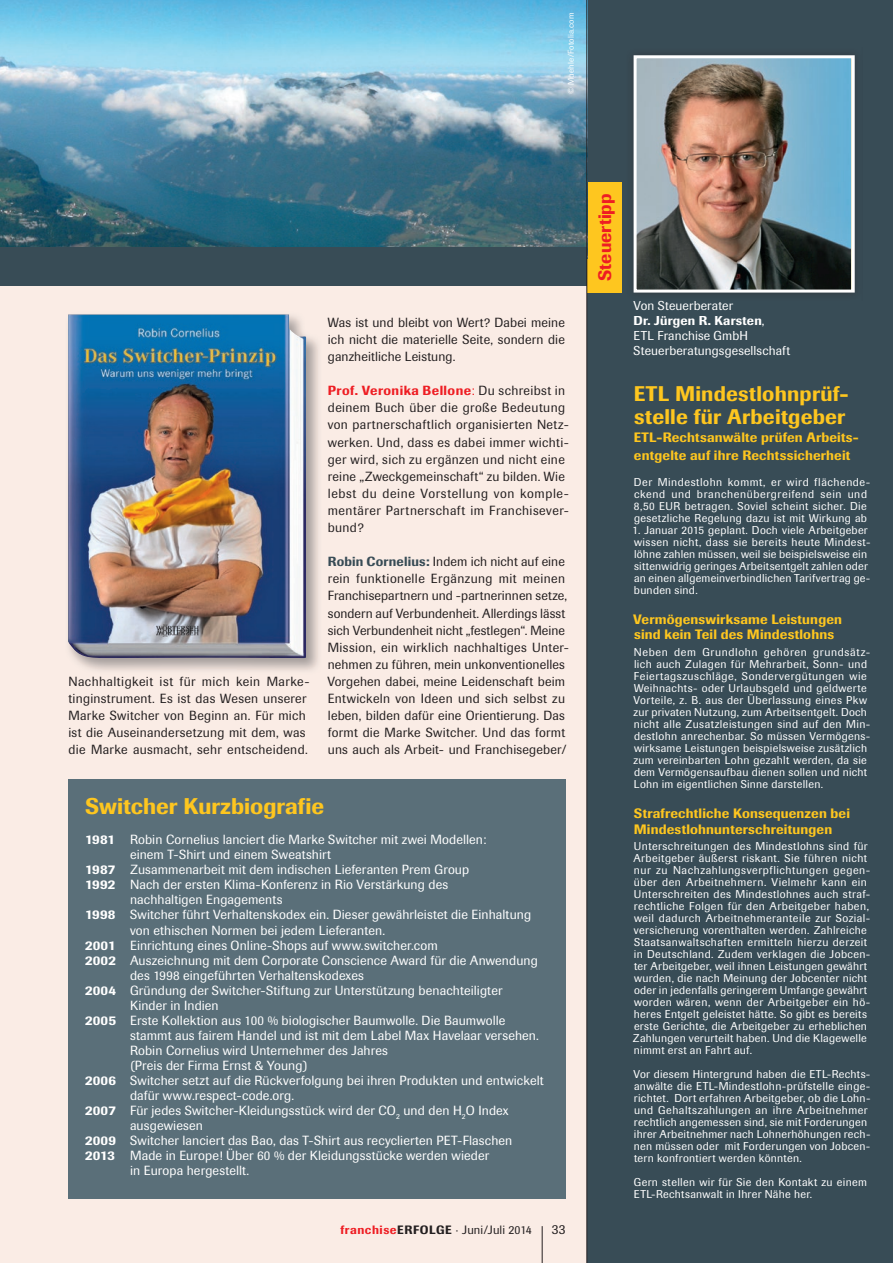
<style>
.page{position:relative;width:893px;height:1263px;background:#fff}
.page>*{position:absolute;margin:0;border:0;box-sizing:border-box;transform-origin:0 0}
.t1{font:500 22.5px "Imago";color:#fec61f}
.t2{font:500 21px/22.5px "Imago";letter-spacing:.01em;color:#fec61f}
.t3{font:500 18px "Imago";color:#ee1d23}
.t4{font:500 13.5px/15.8px "Imago";letter-spacing:.015em;color:#fec61f}
.t5{font:13.5px "Imago";color:#231f20}
.t6{font:13.2px "Imago";letter-spacing:.01em;color:#fff}
.t7{font:13.2px/17.1px "Imago";letter-spacing:.02em;color:#231f20}
.t8{font:12.75px/15px "Imago";letter-spacing:.01em;color:#fff}
.t9{font:12px "Imago";letter-spacing:.005em;color:#231f20}
.t10{font:11.25px/12px "Imago";letter-spacing:.03em;color:#fff}
.t11{font:8.25px "Imago";letter-spacing:.02em;color:#fff}
.s1{font-weight:500;color:#ee1d23}
.s2{color:#ee1d23}
.s3{font-weight:500;color:#384c56}
.s4{font-weight:500}
</style>
<div class="page">
<div style="left:587px;top:0;width:306px;height:1263px;background:#384c56"></div>
<img style="left:638px;top:59px;width:213px;height:230px">
<div style="left:634px;top:55px;width:221px;height:238px;border:3px solid #fff"></div>
<div style="left:587px;top:182px;width:34px;height:111px;background:#fec61f"></div>
<div style="left:0;top:0;width:587px;height:1263px;background:#faece5"></div>
<img style="left:0;top:0;width:586px;height:247px">
<div style="left:0;top:247px;width:586px;height:38px;background:#384c56"></div>
<img style="left:68px;top:314px;width:238px;height:345px">
<hr style="left:586px;top:0;width:1px;height:1263px;background:#231f20">
<div style="left:68px;top:780px;width:498px;height:419px;background:#5a6f79"></div>
<hr style="left:542px;top:1226px;width:1px;height:37px;background:#231f20">
<p class="t11" style="left:566px;top:94px;width:83px;rotate:-90deg">© Muehle/Fotolia.com</p>
<p class="t7" style="left:68px;top:673px;width:243px">Nachhaltigkeit ist für mich kein Marke&shy;tinginstrument. Es ist das Wesen unserer Marke Switcher von Beginn an. Für mich ist die Auseinandersetzung mit dem, was die Marke ausmacht, sehr entscheidend.</p>
<p class="t7" style="left:328px;top:314px;width:239px;text-align:justify">Was ist und bleibt von Wert? Dabei meine ich nicht die materielle Seite, sondern die ganzheitliche Leistung.</p>
<p class="t7" style="left:328px;top:382px;width:243px"><span class="s1">Prof. Veronika Bellone</span><span class="s2">:</span> Du schreibst in deinem Buch über die große Bedeutung von partnerschaftlich organisierten Netz&shy;werken. Und, dass es dabei immer wichti&shy;ger wird, sich zu ergänzen und nicht eine reine „Zweckgemeinschaft“ zu bilden. Wie lebst du deine Vorstellung von komple&shy;mentärer Partnerschaft im Franchisever&shy;bund?</p>
<p class="t7" style="left:327px;top:553px;width:243px"><span class="s3">Robin Cornelius:</span> Indem ich nicht auf eine rein funktionelle Ergänzung mit meinen Franchisepartnern und -partnerinnen setze, sondern auf Verbundenheit. Allerdings lässt sich Verbundenheit nicht „festlegen“. Meine Mission, ein wirklich nachhaltiges Unter&shy;nehmen zu führen, mein unkonventionelles Vorgehen dabei, meine Leidenschaft beim Entwickeln von Ideen und sich selbst zu leben, bilden dafür eine Orientierung. Das formt die Marke Switcher. Und das formt uns auch als Arbeit- und Franchisegeber/</p>
<h1 class="t1" style="left:85px;top:793px;width:241px">Switcher Kurzbiografie</h1>
<p class="t6" style="left:85px;top:832px;width:403px"><span class="s4">1981</span> Robin Cornelius lanciert die Marke Switcher mit zwei Modellen:</p>
<p class="t6" style="left:130px;top:847px;width:202px">einem T-Shirt und einem Sweatshirt</p>
<p class="t6" style="left:85px;top:862px;width:386px"><span class="s4">1987</span> Zusammenarbeit mit dem indischen Lieferanten Prem Group</p>
<p class="t6" style="left:85px;top:877px;width:365px"><span class="s4">1992</span> Nach der ersten Klima-Konferenz in Rio Verstärkung des</p>
<p class="t6" style="left:130px;top:892px;width:154px">nachhaltigen Engagements</p>
<p class="t6" style="left:85px;top:907px;width:448px"><span class="s4">1998</span> Switcher führt Verhaltenskodex ein. Dieser gewährleistet die Einhaltung</p>
<p class="t6" style="left:130px;top:922px;width:257px">von ethischen Normen bei jedem Lieferanten.</p>
<p class="t6" style="left:85px;top:937px;width:354px"><span class="s4">2001</span> Einrichtung eines Online-Shops auf www.switcher.com</p>
<p class="t6" style="left:85px;top:952px;width:454px"><span class="s4">2002</span> Auszeichnung mit dem Corporate Conscience Award für die Anwendung</p>
<p class="t6" style="left:130px;top:967px;width:235px">des 1998 eingeführten Verhaltenskodexes</p>
<p class="t6" style="left:85px;top:982px;width:419px"><span class="s4">2004</span> Gründung der Switcher-Stiftung zur Unterstützung benachteiligter</p>
<p class="t6" style="left:130px;top:997px;width:90px">Kinder in Indien</p>
<p class="t6" style="left:85px;top:1012px;width:422px"><span class="s4">2005</span> Erste Kollektion aus 100 % biologischer Baumwolle. Die Baumwolle</p>
<p class="t6" style="left:130px;top:1027px;width:410px">stammt aus fairem Handel und ist mit dem Label Max Havelaar versehen.</p>
<p class="t6" style="left:130px;top:1042px;width:259px">Robin Cornelius wird Unternehmer des Jahres</p>
<p class="t6" style="left:130px;top:1057px;width:179px">(Preis der Firma Ernst &amp; Young)</p>
<p class="t6" style="left:85px;top:1072px;width:460px"><span class="s4">2006</span> Switcher setzt auf die Rückverfolgung bei ihren Produkten und entwickelt</p>
<p class="t6" style="left:130px;top:1087px;width:166px">dafür www.respect-code.org.</p>
<p class="t6" style="left:85px;top:1102px;width:425px"><span class="s4">2007</span> Für jedes Switcher-Kleidungsstück wird der CO<sub>2</sub> und den H<sub>2</sub>O Index</p>
<p class="t6" style="left:130px;top:1117px;width:74px">ausgewiesen</p>
<p class="t6" style="left:85px;top:1132px;width:429px"><span class="s4">2009</span> Switcher lanciert das Bao, das T-Shirt aus recyclierten PET-Flaschen</p>
<p class="t6" style="left:85px;top:1147px;width:406px"><span class="s4">2013</span> Made in Europe! Über 60 % der Kleidungsstücke werden wieder</p>
<p class="t6" style="left:130px;top:1162px;width:121px">in Europa hergestellt.</p>
<p class="t9" style="left:340px;top:1222px;width:193px"><span class="s1">franchise</span><span class="s4">ERFOLGE</span> · Juni/Juli 2014</p>
<p class="t5" style="left:552px;top:1221px;width:15px">33</p>
<h3 class="t3" style="left:594px;top:281px;width:89px;rotate:-90deg">Steuertipp</h3>
<p class="t8" style="left:634px;top:298px;width:158px">Von Steuerberater<br><span class="s4">Dr. Jürgen R. Karsten</span>,<br>ETL Franchise GmbH<br>Steuerberatungsgesellschaft</p>
<h2 class="t2" style="left:634px;top:383px;width:216px">ETL Mindestlohnprüf&shy;stelle für Arbeitgeber</h2>
<p class="t4" style="left:634px;top:428px;width:226px;line-height:18px">ETL-Rechtsanwälte prüfen Arbeits&shy;entgelte auf ihre Rechtssicherheit</p>
<p class="t10" style="left:634px;top:476px;width:238px">Der Mindestlohn kommt, er wird flächende&shy;ckend und branchenübergreifend sein und 8,50 EUR betragen. Soviel scheint sicher. Die gesetzliche Regelung dazu ist mit Wirkung ab</p>
<p class="t10" style="left:633px;top:524px;width:239px">1. Januar 2015 geplant. Doch viele Arbeitgeber wissen nicht, dass sie bereits heute Mindest&shy;löhne zahlen müssen, weil sie beispielsweise ein sittenwidrig geringes Arbeitsentgelt zahlen oder an einen allgemeinverbindlichen Tarifvertrag ge&shy;bunden sind.</p>
<p class="t4" style="left:633px;top:611px;width:210px">Vermögenswirksame Leistungen sind kein Teil des Mindestlohns</p>
<p class="t10" style="left:633px;top:646px;width:238px">Neben dem Grundlohn gehören grundsätz&shy;lich auch Zulagen für Mehrarbeit, Sonn- und Feiertagszuschläge, Sondervergütungen wie Weihnachts- oder Urlaubsgeld und geldwerte Vorteile, z. B. aus der Überlassung eines Pkw zur privaten Nutzung, zum Arbeitsentgelt. Doch nicht alle Zusatzleistungen sind auf den Min&shy;destlohn anrechenbar. So müssen Vermögens&shy;wirksame Leistungen beispielsweise zusätzlich zum vereinbarten Lohn gezahlt werden, da sie dem Vermögensaufbau dienen sollen und nicht Lohn im eigentlichen Sinne darstellen.</p>
<p class="t4" style="left:634px;top:805px;width:218px">Strafrechtliche Konsequenzen bei<br>Mindestlohnunterschreitungen</p>
<p class="t10" style="left:633px;top:840px;width:239px">Unterschreitungen des Mindestlohns sind für Arbeitgeber äußerst riskant. Sie führen nicht nur zu Nachzahlungsverpflichtungen gegen&shy;über den Arbeitnehmern. Vielmehr kann ein Unterschreiten des Mindestlohnes auch straf&shy;rechtliche Folgen für den Arbeitgeber haben, weil dadurch Arbeitnehmeranteile zur Sozial&shy;versicherung vorenthalten werden. Zahlreiche Staatsanwaltschaften ermitteln hierzu derzeit in Deutschland. Zudem verklagen die Jobcen&shy;ter Arbeitgeber, weil ihnen Leistungen gewährt wurden, die nach Meinung der Jobcenter nicht oder in jedenfalls geringerem Umfange gewährt worden wären, wenn der Arbeitgeber ein hö&shy;heres Entgelt geleistet hätte. So gibt es bereits erste Gerichte, die Arbeitgeber zu erheblichen Zahlungen verurteilt haben. Und die Klagewelle nimmt erst an Fahrt auf.</p>
<p class="t10" style="left:633px;top:1068px;width:238px">Vor diesem Hintergrund haben die ETL-Rechts&shy;anwälte die ETL-Mindestlohn-prüfstelle einge&shy;richtet. Dort erfahren Arbeitgeber, ob die Lohn&shy;und Gehaltszahlungen an ihre Arbeitnehmer rechtlich angemessen sind, sie mit Forderungen ihrer Arbeitnehmer nach Lohnerhöhungen rech&shy;nen müssen oder mit Forderungen von Jobcen&shy;tern konfrontiert werden könnten.</p>
<p class="t10" style="left:634px;top:1176px;width:235px">Gern stellen wir für Sie den Kontakt zu einem<br>ETL-Rechtsanwalt in Ihrer Nähe her.</p>
</div>
